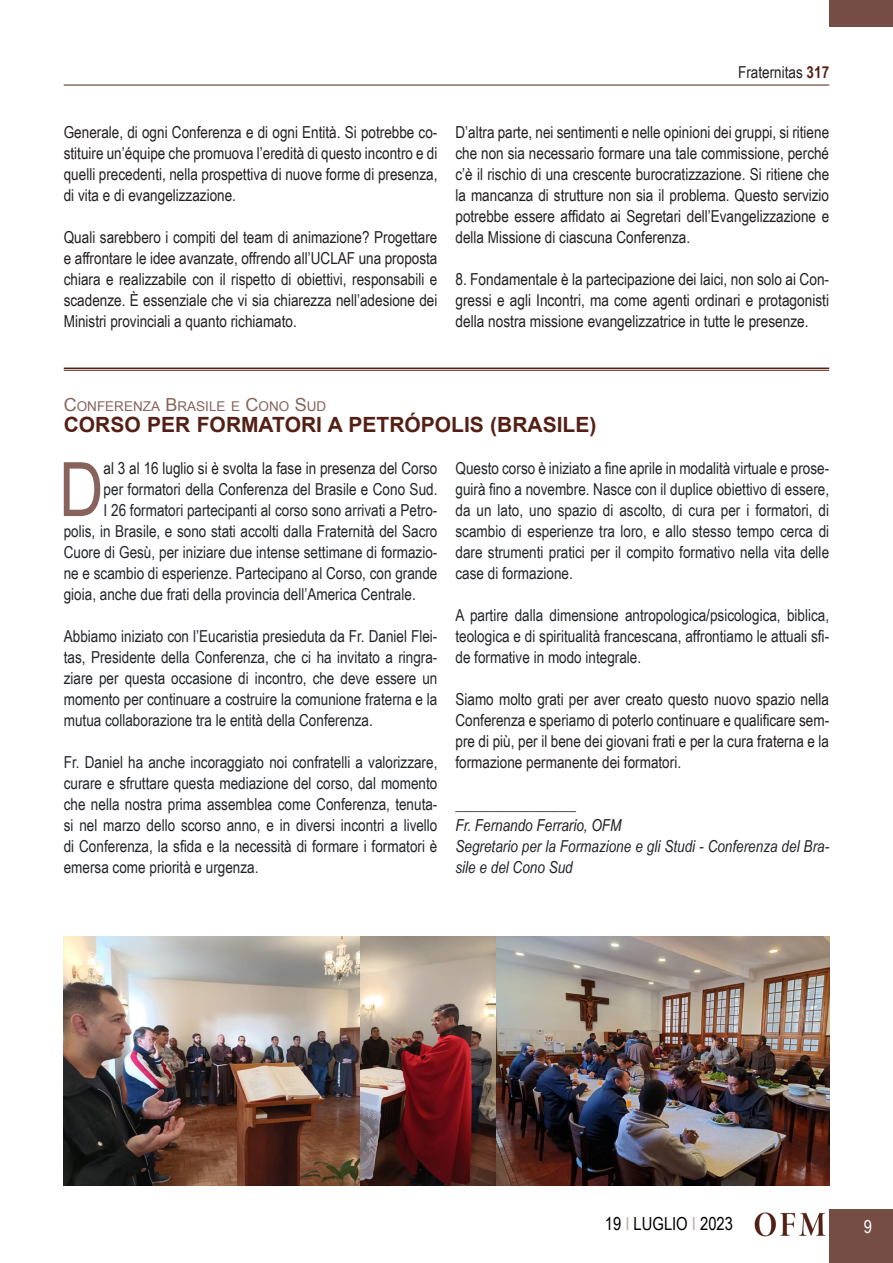
<style>
.page{position:relative;width:893px;height:1263px;background:#fff}
.page>*{position:absolute;margin:0;border:0;box-sizing:border-box;transform-origin:0 0}
.Testo_normal{font:75.15px "Arial Narrow";color:#87635b}
.Titolo{font:700 21px "Arial";color:#542015}
.t1{font:18px "Arial Narrow";color:#000}
.t2{font:18px "Arial Narrow";color:#fff}
.Testo_normal-2{font:16.5px/21px "Arial Narrow";color:#212529;text-align:justify}
.Testo_normal-3{font:16.5px/21px "Arial Narrow";color:#231f20;text-align:justify}
.Testo_sinEspacio{font:16.5px/21px "Arial Narrow";color:#231f20;text-align:justify}
.Testo_normal-4{font:italic 16.5px/21px "Arial Narrow";color:#212529}
.Testo_sinEspacio-2{font:italic 16.5px "Arial Narrow";color:#231f20}
.Titolo_piccolo{font:13.5px "Arial";color:#87635b}
.s1{font-weight:700;color:#542015}
.s2{font-size:18px}
.s3{color:#212529}
.s4{color:#bba6a1}
</style>
<div class="page">
<div style="left:829px;top:1209px;width:64px;height:54px;background:#764d44"></div>
<hr style="left:64px;top:85px;width:765px;height:1px;background:#542015">
<div style="left:829px;top:0;width:64px;height:27px;background:#764d44"></div>
<img style="left:755px;top:1212px;width:71px;height:24px">
<hr style="left:64px;top:368px;width:765px;height:1px;background:#542015">
<hr style="left:64px;top:370px;width:765px;height:1px;background:#542015">
<img style="left:359px;top:936px;width:470px;height:250px">
<img style="left:64px;top:936px;width:295px;height:250px">
<p class="Testo_normal-3" style="left:738px;top:61px;width:93px">Fraternitas <span class="s1">317</span></p>
<p class="Testo_normal-3" style="left:64px;top:121px;width:375px">Generale, di ogni Conferenza e di ogni Entità. Si potrebbe co&shy;stituire un’équipe che promuova l’eredità di questo incontro e di quelli precedenti, nella prospettiva di nuove forme di presenza, di vita e di evangelizzazione.</p>
<p class="Testo_normal-3" style="left:64px;top:226px;width:375px">Quali sarebbero i compiti del team di animazione? Progettare e affrontare le idee avanzate, offrendo all’UCLAF una proposta chiara e realizzabile con il rispetto di obiettivi, responsabili e scadenze. È essenziale che vi sia chiarezza nell’adesione dei Ministri provinciali a quanto richiamato.</p>
<p class="Testo_normal-3" style="left:455px;top:121px;width:375px">D’altra parte, nei sentimenti e nelle opinioni dei gruppi, si ritiene che non sia necessario formare una tale commissione, perché c’è il rischio di una crescente burocratizzazione. Si ritiene che la mancanza di strutture non sia il problema. Questo servizio potrebbe essere affidato ai Segretari dell’Evangelizzazione e della Missione di ciascuna Conferenza.</p>
<p class="Testo_normal-3" style="left:455px;top:268px;width:375px">8. Fondamentale è la partecipazione dei laici, non solo ai Con&shy;gressi e agli Incontri, ma come agenti ordinari e protagonisti della nostra missione evangelizzatrice in tutte le presenze.</p>
<p class="Titolo_piccolo" style="left:64px;top:397px;width:264px"><span class="s2">C</span>ONFERENZA <span class="s2">B</span>RASILE E <span class="s2">C</span>ONO <span class="s2">S</span>UD</p>
<p class="Titolo" style="left:64px;top:411px;width:534px">CORSO PER FORMATORI A PETRÓPOLIS (BRASILE)</p>
<p class="Testo_normal" style="left:59px;top:434px;width:46px">D</p>
<p class="Testo_normal-3" style="left:104px;top:457px;width:335px">al 3 al 16 luglio si è svolta la fase in presenza del <span class="s3">Corso</span></p>
<p class="Testo_normal-2" style="left:455px;top:457px;width:375px">Questo corso è iniziato a fine aprile in modalità virtuale e prose&shy;guirà fino a novembre. Nasce con il duplice obiettivo di essere, da un lato, uno spazio di ascolto, di cura per i formatori, di scambio di esperienze tra loro, e allo stesso tempo cerca di dare strumenti pratici per il compito formativo nella vita delle case di formazione.</p>
<p class="Testo_normal-2" style="left:455px;top:604px;width:375px">A partire dalla dimensione antropologica/psicologica, biblica, teologica e di spiritualità francescana, affrontiamo le attuali sfi&shy;de formative in modo integrale.</p>
<p class="Testo_sinEspacio" style="left:455px;top:688px;width:375px">Siamo molto grati per aver creato questo nuovo spazio nella Conferenza e speriamo di poterlo continuare e qualificare sem&shy;pre di più, per il bene dei giovani frati e per la cura fraterna e la formazione permanente dei formatori.</p>
<p class="Testo_sinEspacio" style="left:455px;top:793px;width:122px">________________</p>
<p class="Testo_sinEspacio-2" style="left:455px;top:814px;width:168px">Fr. Fernando Ferrario, OFM</p>
<p class="Testo_normal-4" style="left:455px;top:835px;width:375px">Segretario per la Formazione e gli Studi - Conferenza del Bra&shy;sile e del Cono Sud</p>
<p class="Testo_normal-2" style="left:104px;top:478px;width:335px">per formatori della Conferenza del Brasile e Cono Sud.</p>
<p class="Testo_normal-2" style="left:104px;top:499px;width:335px">I 26 formatori partecipanti al corso sono arrivati a Petro-</p>
<p class="Testo_normal-2" style="left:64px;top:520px;width:375px">polis, in Brasile, e sono stati accolti dalla Fraternità del Sacro</p>
<p class="Testo_normal-2" style="left:64px;top:541px;width:375px">Cuore di Gesù, per iniziare due intense settimane di formazio-</p>
<p class="Testo_normal-2" style="left:64px;top:562px;width:375px">ne e scambio di esperienze. Partecipano al Corso, con grande</p>
<p class="Testo_normal-2" style="left:64px;top:583px;width:353px">gioia, anche due frati della provincia dell’America Centrale.</p>
<p class="Testo_normal-2" style="left:64px;top:625px;width:375px">Abbiamo iniziato con l’Eucaristia presieduta da Fr. Daniel Flei&shy;tas, Presidente della Conferenza, che ci ha invitato a ringra&shy;ziare per questa occasione di incontro, che deve essere un momento per continuare a costruire la comunione fraterna e la mutua collaborazione tra le entità della Conferenza.</p>
<p class="Testo_normal-2" style="left:64px;top:751px;width:375px">Fr. Daniel ha anche incoraggiato noi confratelli a valorizzare, curare e sfruttare questa mediazione del corso, dal momento che nella nostra prima assemblea come Conferenza, tenuta&shy;si nel marzo dello scorso anno, e in diversi incontri a livello di Conferenza, la sfida e la necessità di formare i formatori è emersa come priorità e urgenza.</p>
<p class="t1" style="left:605px;top:1210px;width:130px">19 <span class="s4">I</span> LUGLIO <span class="s4">I</span> 2023</p>
<p class="t2" style="left:864px;top:1213px;width:10px">9</p>
</div>
